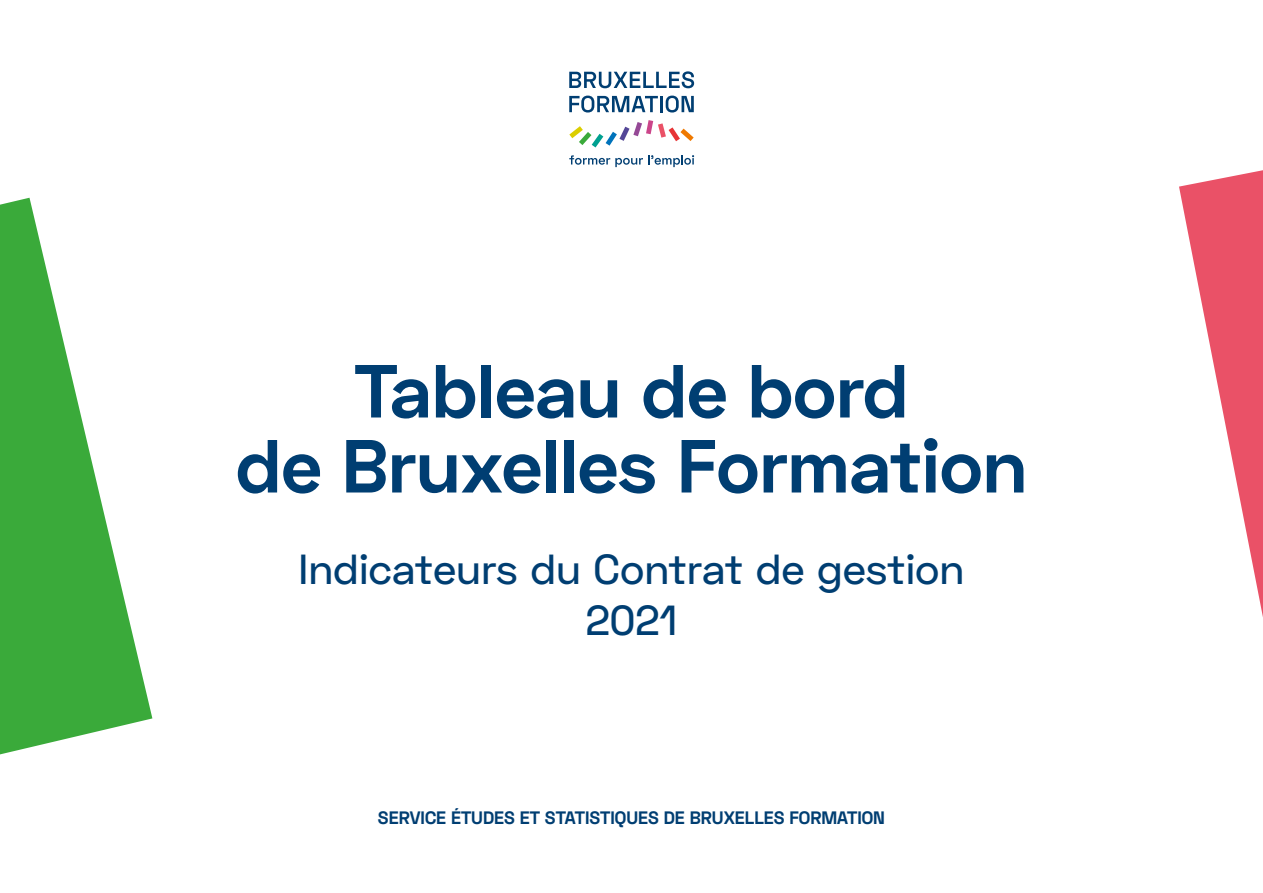
<style>
.page{position:relative;width:1263px;height:893px;background:#fff}
.page>*{position:absolute;margin:0;border:0;box-sizing:border-box;transform-origin:0 0}
.t1{font:700 75px/75px "Space Grotesk";color:#003e72;text-align:center}
.t2{font:500 42px/50.4px "Space Grotesk";color:#003e72;text-align:center}
.t3{font:700 18px "Space Grotesk";color:#003e72}
</style>
<div class="page">
<svg style="left:569px;top:155px;width:125px;height:12px"></svg>
<svg style="left:569px;top:120px;width:125px;height:27px"></svg>
<svg style="left:569px;top:71px;width:125px;height:17px"></svg>
<svg style="left:569px;top:96px;width:89px;height:17px"></svg>
<hr style="left:660px;top:96px;width:3px;height:16px;background:#003e72">
<svg style="left:666px;top:96px;width:28px;height:17px"></svg>
<svg style="left:1179px;top:170px;width:84px;height:447px"></svg>
<svg style="left:0;top:198px;width:152px;height:556px;fill:#3aaa3a"></svg>
<h1 class="t1" style="left:236px;top:356px;width:793px">Tableau de bord<br>de Bruxelles Formation</h1>
<h2 class="t2" style="left:298px;top:545px;width:667px">Indicateurs du Contrat de gestion<br>2021</h2>
<p class="t3" style="left:378px;top:806px;width:509px">SERVICE ÉTUDES ET STATISTIQUES DE BRUXELLES FORMATION</p>
</div>
